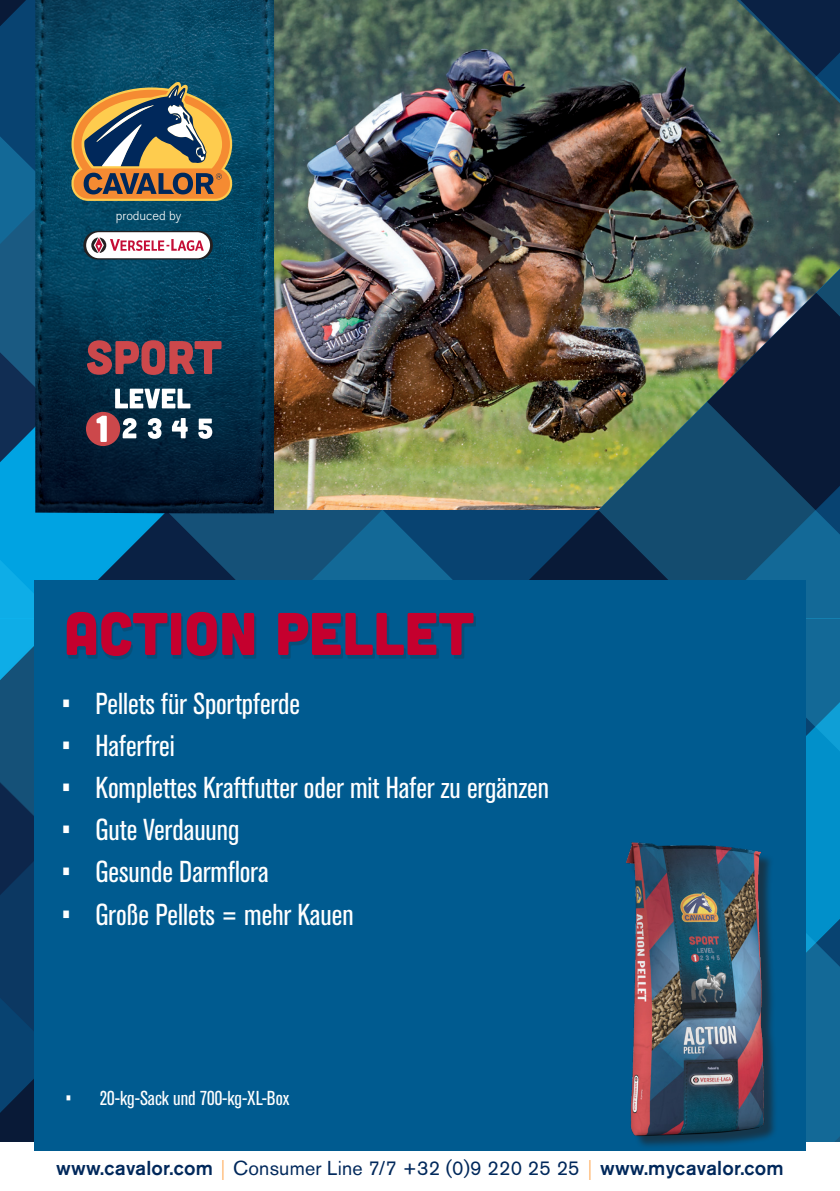
<style>
.page{position:relative;width:840px;height:1191px;background:#fff}
.page>*{position:absolute;margin:0;border:0;box-sizing:border-box;transform-origin:0 0}
.t1{font:60px "Cubano";color:#c5002e}
.t2{font:condensed 30px "Akzidenz Grotesk Std";color:#fff}
.lopende_tekst{font:500 20px "Akzidenz Grotesk Std";letter-spacing:.01em;color:#00285b}
.t3{font:condensed 20px "Akzidenz Grotesk Std";color:#fff}
.t4{font:300 12.8px "Akzidenz Grotesk Std";color:#fff}
.s1{font-weight:300;font-stretch:condensed;color:#f93}
.s2{font-weight:400}
</style>
<div class="page">
<img style="left:274px;top:0;width:565px;height:711px">
<svg style="left:0;top:0;width:35px;height:202px;background:#0a4a77"></svg>
<svg style="left:0;top:202px;width:35px;height:939px;background:#0f4e79"></svg>
<svg style="left:0;top:510px;width:839px;height:108px;background:#0c5682"></svg>
<img style="left:35px;top:0;width:239px;height:513px">
<svg style="left:87px;top:340px;width:134px;height:35px;background:#79414e"></svg>
<svg style="left:115px;top:389px;width:75px;height:19px"></svg>
<div style="left:86px;top:412px;width:34px;height:34px;background:#cc484b;border-radius:50%"></div>
<svg style="left:96px;top:416px;width:11px;height:26px"></svg>
<svg style="left:123px;top:418px;width:13px;height:20px"></svg>
<svg style="left:148px;top:418px;width:13px;height:21px"></svg>
<svg style="left:172px;top:418px;width:15px;height:20px"></svg>
<svg style="left:198px;top:418px;width:14px;height:21px"></svg>
<svg style="left:71px;top:82px;width:161px;height:119px;background:#897959"></svg>
<svg style="left:83px;top:231px;width:130px;height:28px"></svg>
<div style="left:34px;top:580px;width:771px;height:571px;background:#005b90"></div>
<div style="left:69px;top:615px;width:406px;height:44px;background:#231f20;opacity:.2"></div>
<img style="left:626px;top:747px;width:212px;height:404px">
<p class="t4" style="left:116px;top:209px;width:67px">produced by</p>
<p class="t1" style="left:64px;top:595px;width:411px">ACTION PELLET</p>
<p class="t2" style="left:61px;top:687px;width:240px">• Pellets für Sportpferde</p>
<p class="t2" style="left:61px;top:729px;width:115px">• Haferfrei</p>
<p class="t2" style="left:61px;top:771px;width:489px">• Komplettes Kraftfutter oder mit Hafer zu ergänzen</p>
<p class="t2" style="left:61px;top:813px;width:180px">• Gute Verdauung</p>
<p class="t2" style="left:61px;top:855px;width:209px">• Gesunde Darmflora</p>
<p class="t2" style="left:61px;top:897px;width:294px">• Große Pellets = mehr Kauen</p>
<p class="t3" style="left:65px;top:1087px;width:225px">• 20-kg-Sack und 700-kg-XL-Box</p>
<p class="lopende_tekst" style="left:56px;top:1156px;width:728px">www.cavalor.com <span class="s1">|</span> <span class="s2">Consumer Line 7/7 +32 (0)9 220 25 25</span> <span class="s1">|</span> www.mycavalor.com</p>
</div>
